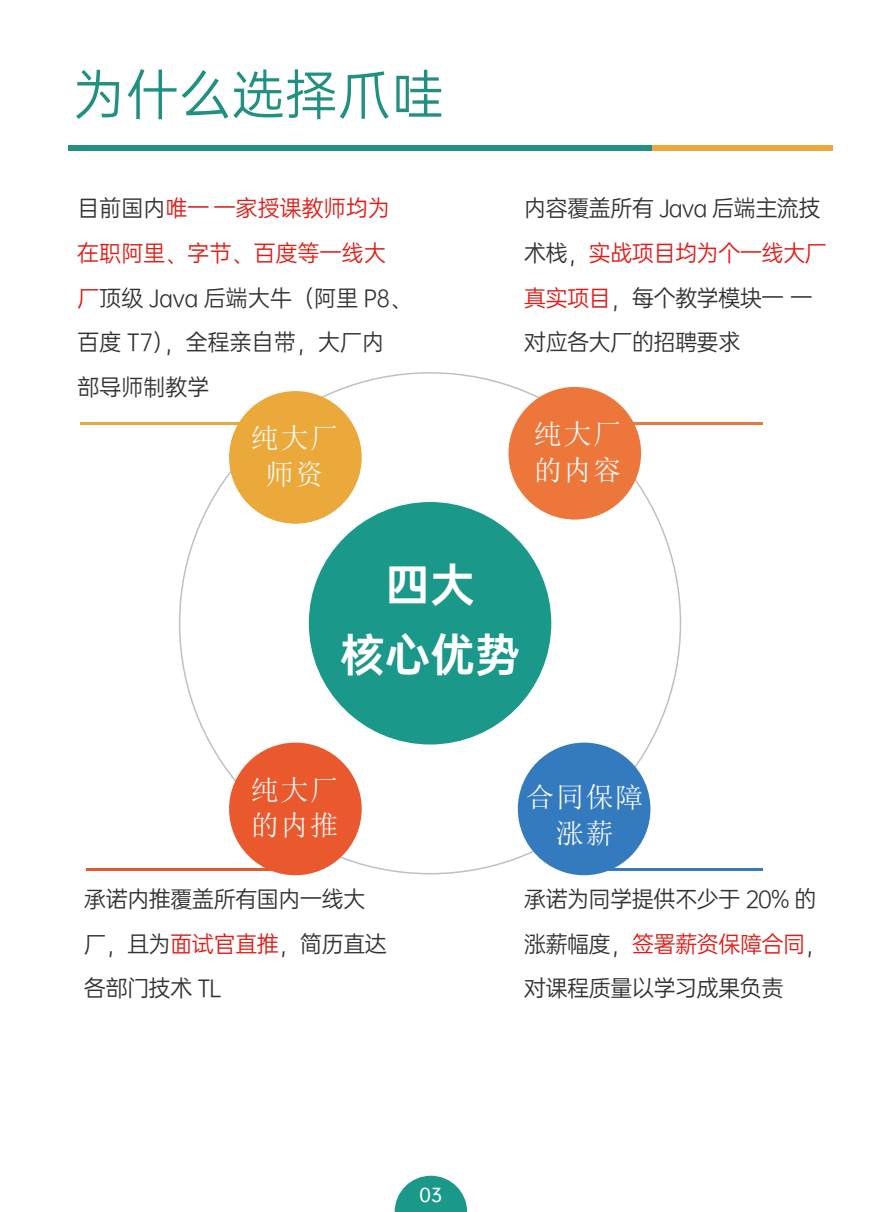
<style>
.page{position:relative;width:893px;height:1212px;background:#fff}
.page>*{position:absolute;margin:0;border:0;box-sizing:border-box;transform-origin:0 0}
.t1{font:52.95px "OPPO Sans R";color:#219080}
.t2{font:45px/70.2px "OPPO Sans B";color:#fff;text-align:center}
.t3{font:28.05px/35.4px "FZLTHK GBK1 0";letter-spacing:.06em;color:#fff;text-align:center}
.t4{font:22.5px/44.5px "OPPO Sans R";letter-spacing:-.04em;color:#333}
.t5{font:22.5px/44.5px "OPPO Sans R";letter-spacing:-.02em;color:#333}
.t6{font:18px "OPPO Sans M";color:#fff}
.s1{color:#df1e19}
</style>
<div class="page">
<div style="left:309px;top:502px;width:242px;height:242px;background:#1a988a;border-radius:50%"></div>
<div style="left:229px;top:391px;width:133px;height:133px;background:#eaa93a;border-radius:50%"></div>
<div style="left:293px;top:145px;width:540px;height:6px;background:#eaa93a"></div>
<div style="left:68px;top:145px;width:584px;height:6px;background:#219080"></div>
<hr style="left:80px;top:423px;width:164px;height:2px;background:#eaa93a">
<hr style="left:598px;top:423px;width:164px;height:2px;background:#ed773b">
<hr style="left:598px;top:868px;width:164px;height:2px;background:#347abe">
<hr style="left:86px;top:868px;width:209px;height:2px;background:#ea592e">
<div style="left:229px;top:743px;width:133px;height:132px;background:#ea592e;border-radius:50%"></div>
<div style="left:518px;top:743px;width:132px;height:132px;background:#347abe;border-radius:50%"></div>
<div style="left:508px;top:387px;width:133px;height:132px;background:#ed773b;border-radius:50%"></div>
<svg style="left:395px;top:1176px;width:72px;height:36px"></svg>
<h1 class="t1" style="left:73px;top:54px;width:373px">为什么选择爪哇</h1>
<p class="t5" style="left:77px;top:185px;width:337px">目前国内<span class="s1">唯一一家授课教师均为在职阿里、字节、百度等一线大厂</span>顶级 Java 后端大牛（阿里 P8、百度 T7），全程亲自带，大厂内部导师制教学</p>
<p class="t3" style="left:251px;top:420px;width:89px">纯大厂师资</p>
<p class="t4" style="left:524px;top:185px;width:305px">内容覆盖所有 Java 后端主流技术栈，<span class="s1">实战项目均为个一线大厂真实项目</span>，每个教学模块一一对应各大厂的招聘要求</p>
<p class="t3" style="left:534px;top:417px;width:89px;text-align:left">纯大厂的内容</p>
<h2 class="t2" style="left:340px;top:546px;width:181px">四大<br>核心优势</h2>
<p class="t3" style="left:251px;top:772px;width:89px;text-align:left">纯大厂的内推</p>
<p class="t3" style="left:526px;top:779px;width:119px">合同保障涨薪</p>
<p class="t4" style="left:84px;top:876px;width:305px">承诺内推覆盖所有国内一线大厂，且为<span class="s1">面试官直推</span>，简历直达各部门技术 TL</p>
<p class="t4" style="left:524px;top:876px;width:305px">承诺为同学提供不少于 20% 的涨薪幅度，<span class="s1">签署薪资保障合同</span>，对课程质量以学习成果负责</p>
<p class="t6" style="left:419px;top:1180px;width:24px">03</p>
</div>
